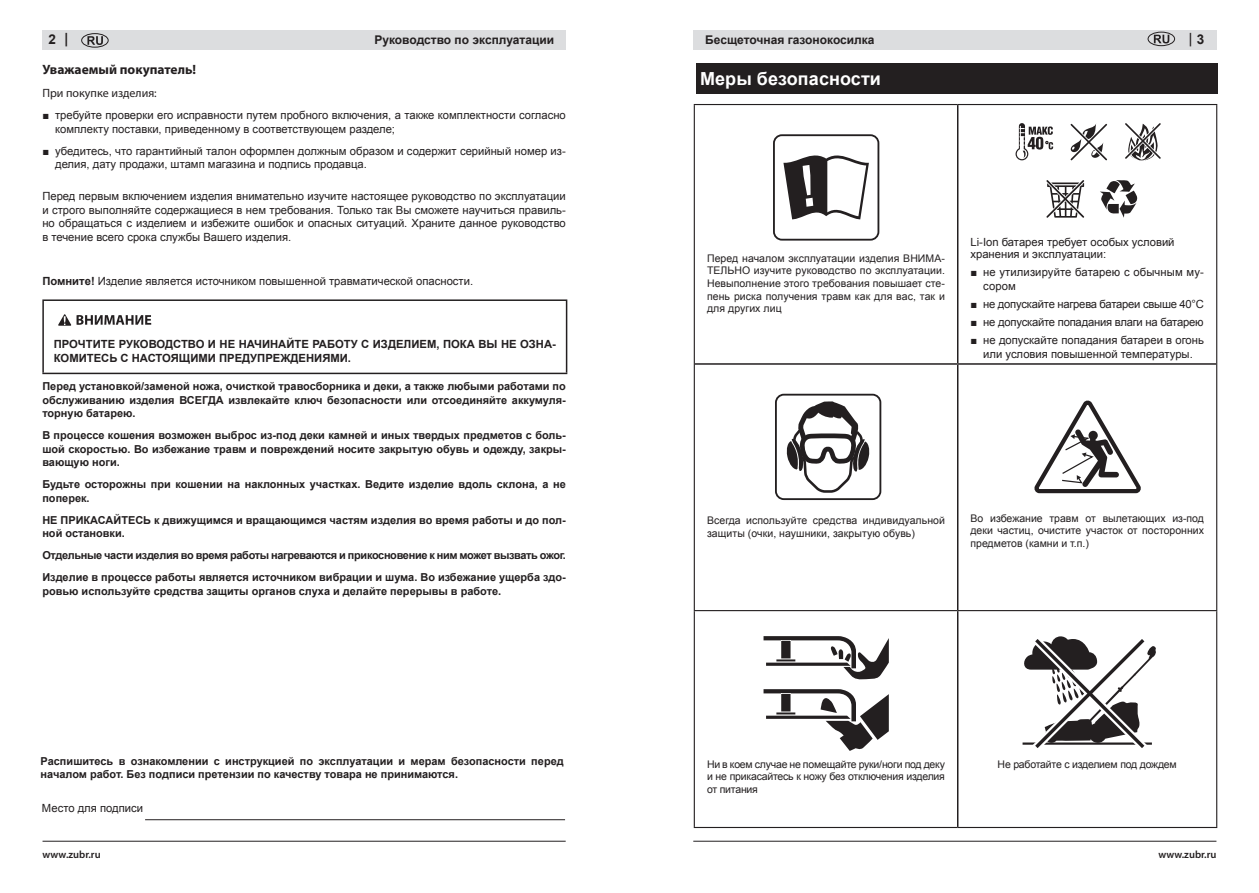
<style>
.page{position:relative;width:1259px;height:893px;background:#fff}
.page>*{position:absolute;margin:0;border:0;box-sizing:border-box;transform-origin:0 0}
.PosleSpis{font:700 18px "Arial";letter-spacing:.005em;color:#fff}
.t1{font:700 13.5px "Myriad Pro";color:#231f20}
.t2{font:700 13.5px "Arial";color:#231f20}
.t3{font:600 13.5px "Myriad Pro";color:#231f20}
.t4{font:700 12px "Arial";color:#231f20}
.t5{font:12px "Myriad Pro";color:#231f20}
.PosleSpis_copy_3{font:11.25px/13.5px "Arial";color:#231f20}
.PosleSpis-2{font:700 11.25px/14.4px "Arial";color:#231f20}
.PosleSpis_copy_3-2{font:11.25px "Arial";letter-spacing:-.02em;color:#231f20}
.PosleSpis-3{font:11.25px "Arial";color:#231f20}
.Spisok_strelki_copy{font:11.25px "Arial";color:#231f20}
.PosleSpis-4{font:700 10.95px/13.5px "Arial";color:#231f20}
.PosleSpis-5{font:700 10.95px "Arial";letter-spacing:-.03em;color:#231f20}
.PosleSpis_copy_3-3{font:10.5px/12.6px "Arial";letter-spacing:.005em;color:#231f20;text-align:justify}
.Spisok_strelki_copy-2{font:10.5px/12.6px "Arial";color:#231f20;text-align:justify}
.PosleSpis_copy_3-4{font:10.5px "Arial";letter-spacing:-.02em;color:#231f20}
.t6{font:600 10.5px "Myriad Pro";color:#231f20}
.s1{font-family:"Myriad Pro"}
.s2{font-family:"Arial";font-weight:700}
.s3{font-family:"Times New Roman"}
.s4{font-weight:700}
.s5{font-size:11.25px}
</style>
<div class="page">
<div style="left:693px;top:30px;width:523px;height:20px;background:#dcdddf"></div>
<div style="left:43px;top:30px;width:523px;height:20px;background:#dcdddf"></div>
<hr style="left:693px;top:841px;width:523px;height:1px;background:#231f20">
<hr style="left:43px;top:841px;width:523px;height:1px;background:#231f20">
<svg style="left:1153px;top:35px;width:16px;height:8px"></svg>
<div style="left:1147px;top:32px;width:28px;height:14px;border:1px solid #231f20;border-radius:50%"></div>
<svg style="left:87px;top:36px;width:16px;height:9px"></svg>
<div style="left:81px;top:33px;width:27px;height:15px;border:1px solid #231f20;border-radius:50%"></div>
<hr style="left:42px;top:299px;width:525px;height:2px;background:#231f20">
<hr style="left:42px;top:301px;width:2px;height:72px;background:#231f20">
<hr style="left:566px;top:301px;width:1px;height:72px;background:#231f20">
<hr style="left:42px;top:373px;width:525px;height:1px;background:#231f20">
<svg style="left:58px;top:314px;width:13px;height:12px"></svg>
<svg style="left:77px;top:315px;width:74px;height:10px"></svg>
<div style="left:696px;top:64px;width:521px;height:30px;background:#231f20"></div>
<hr style="left:957px;top:105px;width:1px;height:258px;background:#231f20">
<hr style="left:695px;top:363px;width:262px;height:2px;background:#231f20">
<hr style="left:957px;top:363px;width:259px;height:2px;background:#231f20">
<hr style="left:957px;top:365px;width:1px;height:245px;background:#231f20">
<hr style="left:957px;top:611px;width:1px;height:216px;background:#231f20">
<hr style="left:694px;top:104px;width:263px;height:1px;background:#231f20">
<hr style="left:694px;top:105px;width:1px;height:259px;background:#231f20">
<hr style="left:957px;top:104px;width:260px;height:1px;background:#231f20">
<hr style="left:1216px;top:105px;width:1px;height:259px;background:#231f20">
<hr style="left:694px;top:364px;width:1px;height:246px;background:#231f20">
<hr style="left:1216px;top:364px;width:1px;height:246px;background:#231f20">
<hr style="left:694px;top:610px;width:263px;height:1px;background:#231f20">
<hr style="left:694px;top:611px;width:1px;height:216px;background:#231f20">
<hr style="left:957px;top:610px;width:260px;height:1px;background:#231f20">
<hr style="left:1216px;top:611px;width:1px;height:216px;background:#231f20">
<hr style="left:694px;top:827px;width:263px;height:1px;background:#231f20">
<hr style="left:957px;top:827px;width:260px;height:1px;background:#231f20">
<div style="left:773px;top:134px;width:106px;height:107px;border:2px solid #231f20;border-radius:8px"></div>
<svg style="left:783px;top:155px;width:86px;height:64px"></svg>
<svg style="left:1100px;top:180px;width:37px;height:38px"></svg>
<svg style="left:1046px;top:180px;width:38px;height:38px"></svg>
<svg style="left:1070px;top:123px;width:37px;height:37px"></svg>
<svg style="left:1125px;top:123px;width:35px;height:37px"></svg>
<svg style="left:1015px;top:123px;width:38px;height:37px"></svg>
<div style="left:775px;top:394px;width:106px;height:106px;border:2px solid #231f20;border-radius:8px"></div>
<svg style="left:784px;top:393px;width:88px;height:100px"></svg>
<svg style="left:1034px;top:401px;width:106px;height:92px"></svg>
<svg style="left:763px;top:636px;width:126px;height:115px"></svg>
<svg style="left:1022px;top:636px;width:134px;height:112px"></svg>
<hr style="left:145px;top:819px;width:420px;height:1px;background:#231f20">
<p class="t2" style="left:48px;top:30px;width:21px">2 <span class="s1">|</span></p>
<p class="t3" style="left:1189px;top:30px;width:17px">| <span class="s2">3</span></p>
<p class="t1" style="left:42px;top:61px;width:155px">Уважаемый покупатель!</p>
<p class="t5" style="left:42px;top:86px;width:116px">При покупке изделия:</p>
<p class="PosleSpis_copy_3" style="left:55px;top:109px;width:512px;text-indent:-13px"><span class="s3">■</span> требуйте проверки его исправности путем пробного включения, а также комплектности согласно комплекту поставки, приведенному в соответствующем разделе;</p>
<p class="PosleSpis_copy_3" style="left:55px;top:144px;width:512px;text-indent:-13px"><span class="s3">■</span> убедитесь, что гарантийный талон оформлен должным образом и содержит серийный номер из&shy;делия, дату продажи, штамп магазина и подпись продавца.</p>
<p class="PosleSpis_copy_3" style="left:42px;top:190px;width:525px;text-align:justify">Перед первым включением изделия внимательно изучите настоящее руководство по эксплуатации и строго выполняйте содержащиеся в нем требования. Только так Вы сможете научиться правиль&shy;но обращаться с изделием и избежите ошибок и опасных ситуаций. Храните данное руководство в течение всего срока службы Вашего изделия.</p>
<p class="PosleSpis-3" style="left:42px;top:274px;width:432px"><span class="s4">Помните!</span> Изделие является источником повышенной травматической опасности.</p>
<p class="t4" style="left:374px;top:32px;width:181px">Руководство по эксплуатации</p>
<p class="t4" style="left:705px;top:32px;width:171px">Бесщеточная газонокосилка</p>
<p class="PosleSpis" style="left:700px;top:67px;width:182px">Меры безопасности</p>
<p class="PosleSpis_copy_3" style="left:970px;top:235px;width:206px;line-height:12.6px">Li-Ion батарея требует особых условий хранения и эксплуатации:</p>
<p class="PosleSpis_copy_3" style="left:983px;top:266px;width:222px;text-indent:-13px"><span class="s3">■</span> не утилизируйте батарею с обычным му&shy;сором</p>
<p class="PosleSpis_copy_3-2" style="left:970px;top:297px;width:235px"><span class="s3">■</span> не допускайте нагрева батареи свыше 40°С</p>
<p class="PosleSpis_copy_3-2" style="left:970px;top:315px;width:235px"><span class="s3">■</span> не допускайте попадания влаги на батарею</p>
<p class="PosleSpis_copy_3" style="left:970px;top:333px;width:235px;text-align:center"><span class="s3">■</span> не допускайте попадания батареи в огонь или условия повышенной температуры.</p>
<p class="PosleSpis_copy_3-3" style="left:707px;top:252px;width:239px">Перед началом эксплуатации изделия ВНИМА-ТЕЛЬНО изучите руководство по эксплуатации.<br>Невыполнение этого требования повышает сте&shy;пень риска получения травм как для вас, так и для других лиц</p>
<p class="PosleSpis-2" style="left:54px;top:337px;width:504px">ПРОЧТИТЕ РУКОВОДСТВО И НЕ НАЧИНАЙТЕ РАБОТУ С ИЗДЕЛИЕМ, ПОКА ВЫ НЕ ОЗНА-<br>КОМИТЕСЬ С НАСТОЯЩИМИ ПРЕДУПРЕЖДЕНИЯМИ.</p>
<p class="PosleSpis-4" style="left:42px;top:380px;width:525px;text-align:justify">Перед установкой/заменой ножа, очисткой травосборника и деки, а также любыми работами по обслуживанию изделия ВСЕГДА извлекайте ключ безопасности или отсоединяйте аккумуля&shy;торную батарею.</p>
<p class="PosleSpis-4" style="left:42px;top:429px;width:525px;text-align:justify">В процессе кошения возможен выброс из-под деки камней и иных твердых предметов с боль&shy;шой скоростью. Во избежание травм и повреждений носите закрытую обувь и одежду, закры&shy;вающую ноги.</p>
<p class="PosleSpis-4" style="left:42px;top:478px;width:525px">Будьте осторожны при кошении на наклонных участках. Ведите изделие вдоль склона, а не поперек.</p>
<p class="PosleSpis-4" style="left:42px;top:513px;width:525px">НЕ ПРИКАСАЙТЕСЬ к движущимся и вращающимся частям изделия во время работы и до пол&shy;ной остановки.</p>
<p class="PosleSpis-5" style="left:42px;top:548px;width:525px">Отдельные части изделия во время работы нагреваются и прикосновение к ним может вызвать ожог.</p>
<p class="PosleSpis-4" style="left:42px;top:571px;width:525px">Изделие в процессе работы является источником вибрации и шума. Во избежание ущерба здо&shy;ровью используйте средства защиты органов слуха и делайте перерывы в работе<span class="s5">.</span></p>
<p class="PosleSpis_copy_3-3" style="left:707px;top:514px;width:239px">Всегда используйте средства индивидуальной защиты (очки, наушники, закрытую обувь)</p>
<p class="Spisok_strelki_copy-2" style="left:970px;top:512px;width:235px">Во избежание травм от вылетающих из-под деки частиц, очистите участок от посторонних предметов (камни и т.п.)</p>
<p class="PosleSpis-4" style="left:41px;top:755px;width:524px">Распишитесь в ознакомлении с инструкцией по эксплуатации и мерам безопасности перед</p>
<p class="PosleSpis_copy_3-4" style="left:997px;top:757px;width:181px">Не работайте с изделием под дождем</p>
<p class="PosleSpis-4" style="left:41px;top:768px;width:419px">началом работ. Без подписи претензии по качеству товара не принимаются.</p>
<p class="Spisok_strelki_copy" style="left:42px;top:800px;width:103px">Место для подписи</p>
<p class="PosleSpis_copy_3-3" style="left:707px;top:758px;width:239px">Ни в коем случае не помещайте руки/ноги под деку и не прикасайтесь к ножу без отключения изделия от питания</p>
<p class="t6" style="left:43px;top:847px;width:60px">www.zubr.ru</p>
<p class="t6" style="left:1158px;top:847px;width:60px">www.zubr.ru</p>
</div>
